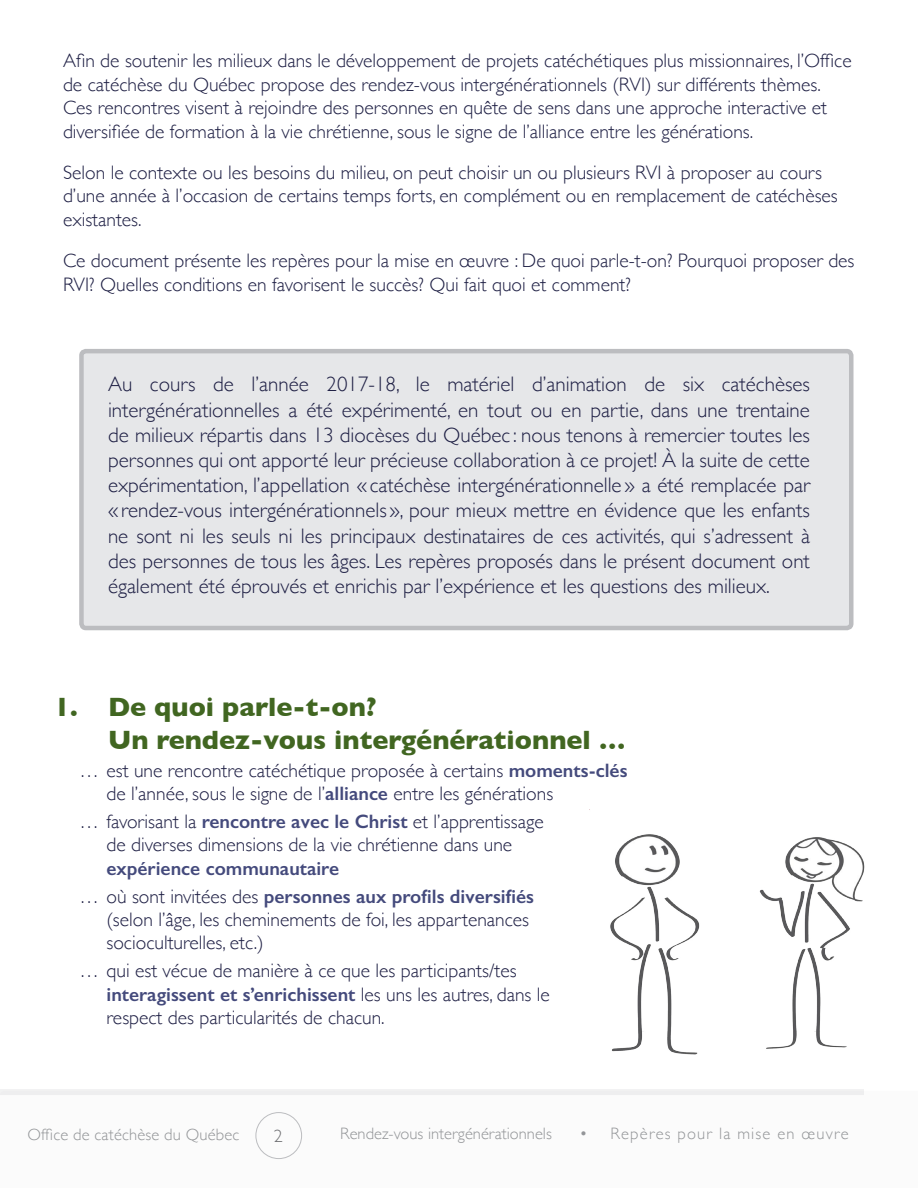
<style>
.page{position:relative;width:918px;height:1188px;background:#fff}
.page>*{position:absolute;margin:0;border:0;box-sizing:border-box;transform-origin:0 0}
.T2_Gill{font:700 27px/32.4px "Gill Sans";color:#416621}
.tx_notes_spéciales{font:300 21px/25.2px "Gill Sans";color:#1e1f44;text-align:justify}
.tx{font:300 19.5px/23.4px "Gill Sans";color:#1e1f44}
.tx_allinéa_2{font:300 19.5px/23.4px "Gill Sans";color:#1e1f44}
.t1{font:300 18px "Gill Sans";color:#6c6d70}
.t2{font:300 16.5px "Gill Sans";letter-spacing:.01em;color:#939598}
.t3{font:300 16.5px "Gill Sans";letter-spacing:.07em;color:#939598}
.s1{font-weight:600;color:#444a7c}
</style>
<div class="page">
<div style="left:0;top:1089px;width:864px;height:6px;background:#eeeeef"></div>
<div style="left:256px;top:1112px;width:46px;height:47px;border:1px solid #bcbdc0;border-radius:50%"></div>
<div style="left:81px;top:351px;width:770px;height:277px;background:#e6e7e9;border-radius:4px"></div>
<div style="left:79px;top:349px;width:775px;height:281px;border:4px solid #bcbdc0;border-radius:4px"></div>
<img style="left:589px;top:809px;width:276px;height:246px">
<p class="tx" style="left:63px;top:48px;width:790px">Afin de soutenir les milieux dans le développement de projets catéchétiques plus missionnaires, l’Office de catéchèse du Québec propose des rendez-vous intergénérationnels (RVI) sur différents thèmes.<br>Ces rencontres visent à rejoindre des personnes en quête de sens dans une approche interactive et diversifiée de formation à la vie chrétienne, sous le signe de l’alliance entre les générations.</p>
<p class="tx" style="left:63px;top:160px;width:776px">Selon le contexte ou les besoins du milieu, on peut choisir un ou plusieurs RVI à proposer au cours d’une année à l’occasion de certains temps forts, en complément ou en remplacement de catéchèses existantes.</p>
<p class="tx" style="left:63px;top:248px;width:793px">Ce document présente les repères pour la mise en œuvre : De quoi parle-t-on? Pourquoi proposer des<br>RVI? Quelles conditions en favorisent le succès? Qui fait quoi et comment?</p>
<p class="tx_notes_spéciales" style="left:108px;top:371px;width:704px">Au cours de l’année 2017-18, le matériel d’animation de six catéchèses intergénérationnelles a été expérimenté, en tout ou en partie, dans une trentaine de milieux répartis dans 13 diocèses du Québec : nous tenons à remercier toutes les personnes qui ont apporté leur précieuse collaboration à ce projet! À la suite de cette expérimentation, l’appellation « catéchèse intergénérationnelle» a été remplacée par « rendez-vous intergénérationnels », pour mieux mettre en évidence que les enfants ne sont ni les seuls ni les principaux destinataires de ces activités, qui s’adressent à des personnes de tous les âges. Les repères proposés dans le présent document ont également été éprouvés et enrichis par l’expérience et les questions des milieux.</p>
<p class="T2_Gill" style="left:108px;top:690px;width:519px;text-indent:-54px">1. De quoi parle-t-on?<br>Un rendez-vous intergénérationnel …</p>
<p class="tx_allinéa_2" style="left:106px;top:758px;width:523px;text-indent:-27px">… est une rencontre catéchétique proposée à certains <span class="s1">moments-clés </span>de l’année, sous le signe de l’<span class="s1">alliance</span> entre les générations</p>
<p class="tx_allinéa_2" style="left:106px;top:809px;width:439px;text-indent:-27px">… favorisant la <span class="s1">rencontre avec le Christ</span> et l’apprentissage de diverses dimensions de la vie chrétienne dans une <span class="s1">expérience communautaire</span></p>
<p class="tx_allinéa_2" style="left:106px;top:884px;width:429px;text-indent:-27px">… où sont invitées des <span class="s1">personnes aux profils diversifiés </span>(selon l’âge, les cheminements de foi, les appartenances socioculturelles, etc.)</p>
<p class="tx_allinéa_2" style="left:106px;top:958px;width:445px;text-indent:-27px">… qui est vécue de manière à ce que les participants/tes <span class="s1">interagissent et s’enrichissent</span> les uns les autres, dans le respect des particularités de chacun.</p>
<p class="t2" style="left:27px;top:1121px;width:214px">Office de catéchèse du Québec</p>
<p class="t1" style="left:274px;top:1122px;width:10px">2</p>
<p class="t2" style="left:340px;top:1120px;width:213px">Rendez-vous intergénérationnels</p>
<p class="t3" style="left:579px;top:1120px;width:271px">• Repères pour la mise en œuvre</p>
</div>
